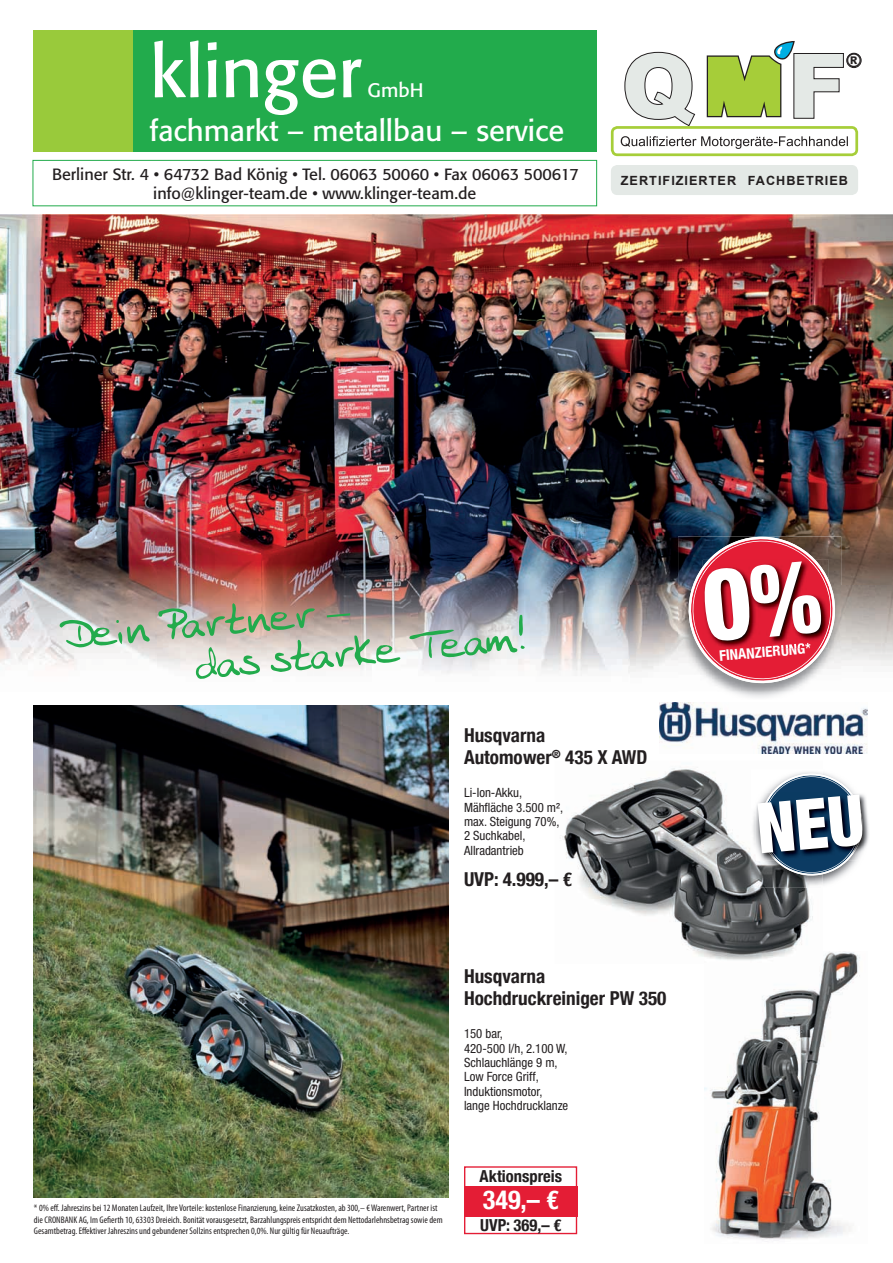
<style>
.page{position:relative;width:893px;height:1263px;background:#fff}
.page>*{position:absolute;margin:0;border:0;box-sizing:border-box;transform-origin:0 0}
.t1{font:71.25px "Formata";color:#fff}
.t2{font:29.1px "Formata";color:#fff}
.t3{font:700 condensed 26.25px "Helvetica Neue";color:#fff}
.t4{font:19.35px "Formata";color:#fff}
.t5{font:700 condensed 19.2px/22.4px "Helvetica Neue";color:#231f20}
.t6{font:900 18.9px "Arial";color:#231f20}
.t7{font:700 condensed 16.5px "Helvetica Neue";color:#231f20}
.t8{font:16.2px/19.6px "Formata";color:#231f20;text-align:center}
.t9{font:700 condensed 14.7px "Helvetica Neue";color:#fff}
.t10{font:condensed 12.75px/14.4px "Helvetica Neue";color:#231f20}
.t11{font:700 12.6px "Arial";letter-spacing:.08em;color:#231f20}
.t12{font:condensed 9.6px/11.2px "Myriad Pro";color:#231f20}
</style>
<div class="page">
<img style="left:705px;top:951px;width:155px;height:291px">
<div style="left:33px;top:30px;width:101px;height:121px;background:#99ca3b"></div>
<div style="left:134px;top:30px;width:463px;height:121px;background:#22ab4c"></div>
<img style="left:0;top:215px;width:788px;height:317px">
<img style="left:788px;top:215px;width:105px;height:371px">
<img style="left:0;top:532px;width:630px;height:144px">
<img style="left:630px;top:532px;width:53px;height:54px">
<img style="left:630px;top:586px;width:48px;height:86px">
<img style="left:841px;top:586px;width:52px;height:80px">
<div style="left:33px;top:160px;width:564px;height:46px;border:1px solid #22ab4c"></div>
<svg style="left:707px;top:41px;width:137px;height:78px"></svg>
<svg style="left:624px;top:51px;width:72px;height:75px"></svg>
<div style="left:611px;top:126px;width:247px;height:30px;border:3px solid #a6ce39;border-radius:5px"></div>
<svg style="left:621px;top:136px;width:227px;height:13px"></svg>
<div style="left:846px;top:53px;width:15px;height:15px;border:1px solid #231f20;border-radius:50%"></div>
<div style="left:612px;top:166px;width:245px;height:28px;background:#e4e9e6;border-radius:5px"></div>
<div style="left:611px;top:165px;width:247px;height:30px;border:3px solid #e4e9e6;border-radius:5px"></div>
<img style="left:678px;top:536px;width:116px;height:162px">
<svg style="left:683px;top:531px;width:158px;height:158px"></svg>
<img style="left:60px;top:603px;width:465px;height:76px">
<img style="left:562px;top:768px;width:261px;height:196px">
<img style="left:34px;top:705px;width:414px;height:492px">
<img style="left:659px;top:703px;width:208px;height:50px">
<img style="left:751px;top:769px;width:5px;height:40px">
<img style="left:751px;top:809px;width:36px;height:79px">
<img style="left:787px;top:879px;width:36px;height:9px">
<img style="left:866px;top:797px;width:3px;height:52px">
<svg style="left:756px;top:769px;width:110px;height:110px"></svg>
<div style="left:464px;top:1166px;width:113px;height:68px;border:1px solid #e41d35"></div>
<div style="left:464px;top:1186px;width:113px;height:30px;background:#e41d35"></div>
<h1 class="t1" style="left:150px;top:29px;width:214px">klinger</h1>
<h3 class="t4" style="left:368px;top:79px;width:57px">GmbH</h3>
<h2 class="t2" style="left:150px;top:113px;width:416px">fachmarkt – metallbau – service</h2>
<h3 class="t8" style="left:52px;top:164px;width:528px">Berliner Str. 4 • 64732 Bad König • Tel. 06063 50060 • Fax 06063 500617 info@klinger-team.de • www.klinger-team.de</h3>
<h3 class="t6" style="left:846px;top:47px;width:17px">®</h3>
<h3 class="t11" style="left:621px;top:172px;width:229px">ZERTIFIZIERTER FACHBETRIEB</h3>
<h3 class="t9" style="left:718px;top:644px;width:94px;rotate:-5deg">FINANZIERUNG*</h3>
<h3 class="t5" style="left:464px;top:723px;width:185px">Husqvarna<br>Automower<sup>®</sup> 435 X AWD</h3>
<h3 class="t10" style="left:464px;top:785px;width:101px">Li-Ion-Akku,<br>Mähfläche 3.500 m², max. Steigung 70%,<br>2 Suchkabel,<br>Allradantrieb</h3>
<h3 class="t5" style="left:464px;top:867px;width:110px">UVP: 4.999,– €</h3>
<h3 class="t5" style="left:464px;top:963px;width:204px">Husqvarna<br>Hochdruckreiniger PW 350</h3>
<h3 class="t10" style="left:464px;top:1026px;width:106px">150 bar,<br>420-500 l/h, 2.100 W,<br>Schlauchlänge 9 m,<br>Low Force Griff,<br>Induktionsmotor, lange Hochdrucklanze</h3>
<p class="t12" style="left:34px;top:1202px;width:410px">* 0% eff. Jahreszins bei 12 Monaten Laufzeit, Ihre Vorteile: kostenlose Finanzierung, keine Zusatzkosten, ab 300,– € Warenwert, Partner ist die CRONBANK AG, Im Gefierth 10, 63303 Dreieich. Bonität vorausgesetzt, Barzahlungspreis entspricht dem Nettodarlehnsbetrag sowie dem<br>Gesamtbetrag. Effektiver Jahreszins und gebundener Sollzins entsprechen 0,0%. Nur gültig für Neuaufträge.</p>
<h3 class="t7" style="left:480px;top:1163px;width:84px">Aktionspreis</h3>
<h3 class="t3" style="left:483px;top:1178px;width:77px">349,– €</h3>
<h3 class="t7" style="left:480px;top:1211px;width:83px">UVP: 369,– €</h3>
</div>
